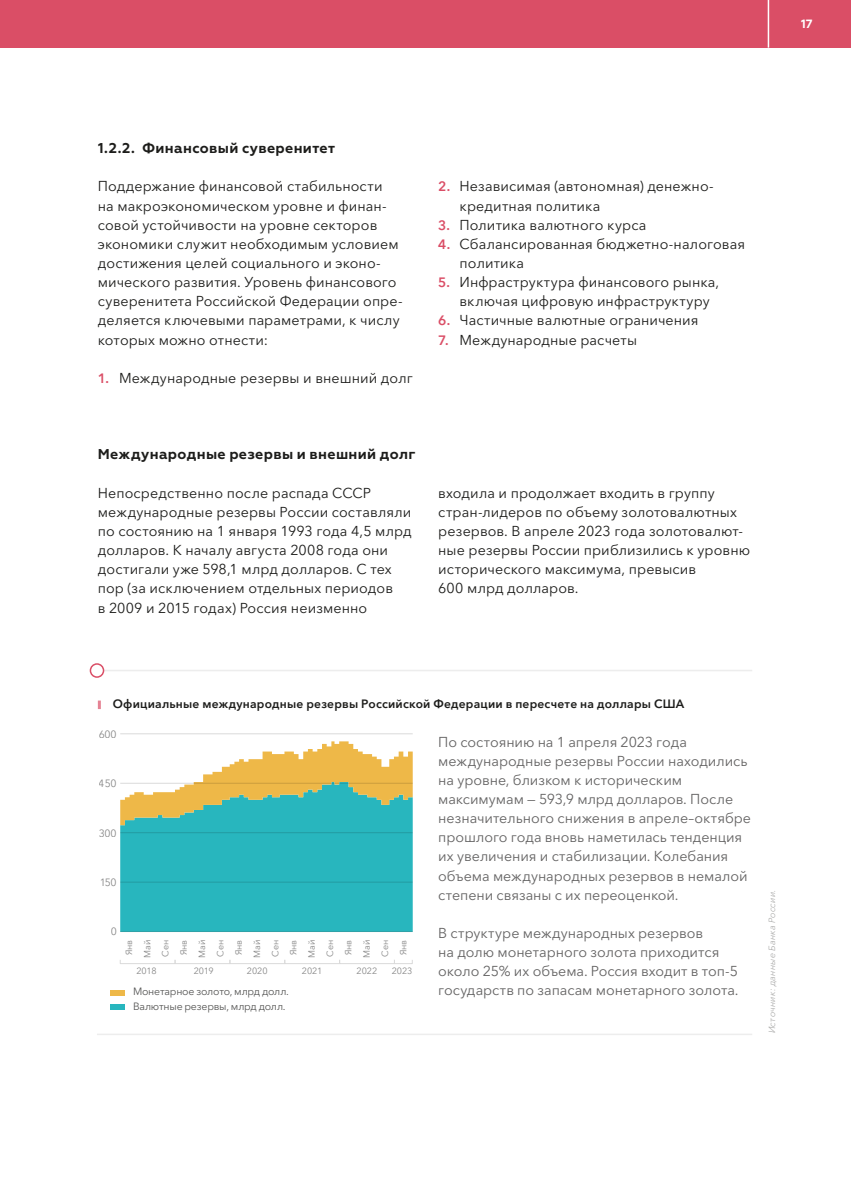
<style>
.page{position:relative;width:851px;height:1191px;background:#fff}
.page>*{position:absolute;margin:0;border:0;box-sizing:border-box;transform-origin:0 0}
.t1{font:14.25px/19.2px "Avenir Next Cyr";letter-spacing:.005em;color:#1d1d1b}
.t2{font:14.25px/19.2px "Avenir Next Cyr";letter-spacing:-.005em;color:#646363}
.t3{font:700 14.25px "Geometria";letter-spacing:.025em;color:#1d1d1b}
.t4{font:600 12px "Avenir Next Cyr";letter-spacing:.015em;color:#1d1d1b}
.t5{font:700 12px "Geometria";color:#fff}
.t6{font:10.5px/15px "Avenir Next Cyr";letter-spacing:-.02em;color:#575756}
.t7{font:10.5px "Avenir Next Cyr";letter-spacing:-.025em;color:#878787}
.t8{font:9px/18.3px "Avenir Next Cyr";color:#878787;text-align:center}
.t9{font:italic 300 9px "Avenir Next Cyr";letter-spacing:.025em;color:#9d9d9c}
.s1{font-weight:600;font-size:13.5px;color:#da4e66}
</style>
<div class="page">
<div style="left:0;top:0;width:850px;height:48px;background:#da4e66"></div>
<hr style="left:767px;top:0;width:2px;height:48px;background:#fff">
<div style="left:110px;top:989px;width:15px;height:6px;background:#eeb848"></div>
<div style="left:110px;top:1004px;width:15px;height:6px;background:#28b6be"></div>
<div style="left:120px;top:959px;width:55px;height:5px;border:1px solid #dadada"></div>
<div style="left:175px;top:959px;width:55px;height:5px;border:1px solid #dadada"></div>
<div style="left:229px;top:959px;width:56px;height:5px;border:1px solid #dadada"></div>
<div style="left:339px;top:959px;width:56px;height:5px;border:1px solid #dadada"></div>
<div style="left:394px;top:959px;width:18px;height:5px;border:1px solid #dadada"></div>
<div style="left:284px;top:959px;width:56px;height:5px;border:1px solid #dadada"></div>
<div style="left:120px;top:825px;width:292px;height:106px;background:#28b6be"></div>
<svg style="left:120px;top:741px;width:292px;height:84px"></svg>
<hr style="left:120px;top:931px;width:292px;height:1px;background:#dadada">
<hr style="left:120px;top:881px;width:292px;height:1px;background:#dadada">
<hr style="left:120px;top:832px;width:292px;height:1px;background:#dadada">
<hr style="left:120px;top:783px;width:292px;height:1px;background:#dadada">
<hr style="left:120px;top:733px;width:292px;height:1px;background:#dadada">
<svg style="left:98px;top:700px;width:3px;height:9px"></svg>
<hr style="left:97px;top:670px;width:655px;height:1px;background:#ededed">
<hr style="left:97px;top:1033px;width:655px;height:2px;background:#ededed">
<div style="left:90px;top:664px;width:13px;height:13px;background:#fff;border-radius:50%"></div>
<div style="left:90px;top:663px;width:14px;height:15px;border:2px solid #da4e66;border-radius:50%"></div>
<p class="t5" style="left:800px;top:17px;width:13px">17</p>
<p class="t3" style="left:98px;top:140px;width:238px">1.2.2. Финансовый суверенитет</p>
<p class="t1" style="left:98px;top:177px;width:306px">Поддержание финансовой стабильности<br>на макроэкономическом уровне и финан&shy;совой устойчивости на уровне секторов экономики служит необходимым условием достижения целей социального и эконо&shy;мического развития. Уровень финансового суверенитета Российской Федерации опре&shy;деляется ключевыми параметрами, к числу которых можно отнести:</p>
<p class="t1" style="left:98px;top:368px;width:316px"><span class="s1">1.</span> Международные резервы и внешний долг</p>
<p class="t1" style="left:459px;top:177px;width:256px;text-indent:-21px"><span class="s1">2.</span> Независимая (автономная) денежно&shy;кредитная политика</p>
<p class="t1" style="left:438px;top:215px;width:210px"><span class="s1">3.</span> Политика валютного курса</p>
<p class="t1" style="left:459px;top:234px;width:287px;text-indent:-21px"><span class="s1">4.</span> Сбалансированная бюджетно-налоговая политика</p>
<p class="t1" style="left:459px;top:272px;width:261px;text-indent:-21px"><span class="s1">5.</span> Инфраструктура финансового рынка, включая цифровую инфраструктуру</p>
<p class="t1" style="left:438px;top:311px;width:262px"><span class="s1">6.</span> Частичные валютные ограничения</p>
<p class="t1" style="left:438px;top:330px;width:200px"><span class="s1">7.</span> Международные расчеты</p>
<p class="t3" style="left:98px;top:446px;width:319px">Международные резервы и внешний долг</p>
<p class="t1" style="left:98px;top:483px;width:315px">Непосредственно после распада СССР международные резервы России составляли по состоянию на 1 января 1993 года 4,5 млрд долларов. К началу августа 2008 года они достигали уже 598,1 млрд долларов. С тех пор (за исключением отдельных периодов<br>в 2009 и 2015 годах) Россия неизменно</p>
<p class="t1" style="left:438px;top:483px;width:313px">входила и продолжает входить в группу стран-лидеров по объему золотовалютных резервов. В апреле 2023 года золотовалют&shy;ные резервы России приблизились к уровню исторического максимума, превысив<br>600 млрд долларов.</p>
<p class="t4" style="left:113px;top:696px;width:573px">Официальные международные резервы Российской Федерации в пересчете на доллары США</p>
<p class="t7" style="left:98px;top:727px;width:20px">600</p>
<p class="t7" style="left:99px;top:777px;width:19px">450</p>
<p class="t7" style="left:98px;top:826px;width:20px">300</p>
<p class="t7" style="left:99px;top:876px;width:19px">150</p>
<p class="t7" style="left:110px;top:925px;width:8px">0</p>
<p class="t8" style="left:120px;top:955px;width:17px;rotate:-90deg">Янв</p>
<p class="t8" style="left:138px;top:958px;width:20px;rotate:-90deg">Май<br>Сен<br>Янв<br>Май<br>Сен<br>Янв<br>Май<br>Сен<br>Янв<br>Май<br>Сен<br>Янв<br>Май<br>Сен<br>Янв</p>
<p class="t8" style="left:136px;top:961px;width:22px">2018</p>
<p class="t8" style="left:194px;top:961px;width:22px">2019</p>
<p class="t8" style="left:247px;top:961px;width:22px">2020</p>
<p class="t8" style="left:302px;top:961px;width:22px">2021</p>
<p class="t8" style="left:356px;top:961px;width:22px">2022</p>
<p class="t8" style="left:391px;top:961px;width:22px">2023</p>
<p class="t6" style="left:133px;top:984px;width:157px">Монетарное золото, млрд долл.<br>Валютные резервы, млрд долл.</p>
<p class="t2" style="left:438px;top:732px;width:314px">По состоянию на 1 апреля 2023 года международные резервы России находились на уровне, близком к историческим максимумам — 593,9 млрд долларов. После незначительного снижения в апреле–октябре прошлого года вновь наметилась тенденция их увеличения и стабилизации. Колебания объема международных резервов в немалой степени связаны с их переоценкой.</p>
<p class="t2" style="left:438px;top:923px;width:302px">В структуре международных резервов<br>на долю монетарного золота приходится около 25% их объема. Россия входит в топ-5 государств по запасам монетарного золота.</p>
<p class="t9" style="left:766px;top:1033px;width:145px;rotate:-90deg">Источник: данные Банка России.</p>
</div>
